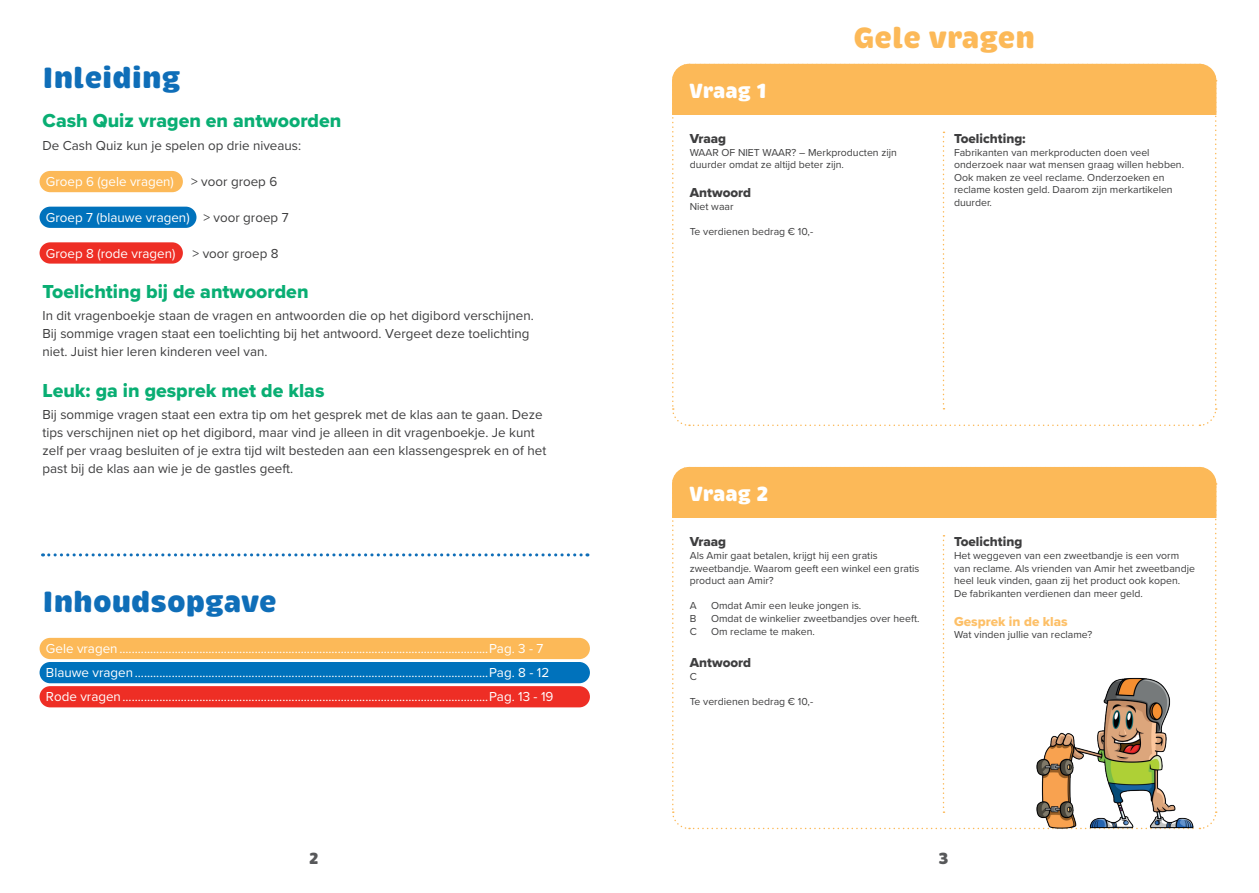
<style>
.page{position:relative;width:1259px;height:893px;background:#fff}
.page>*{position:absolute;margin:0;border:0;box-sizing:border-box;transform-origin:0 0}
.Kopje_20pt{font:900 30px "Brevia";color:#0f6eb8}
.Kopje_20pt-2{font:900 30px "Brevia";color:#fcb958}
.Kopje_vraag{font:900 21px "Brevia";letter-spacing:-.005em;color:#fff}
.Subkopje{font:19.5px "Proxima Nova Extrabld";color:#09ae73}
.t1{font:900 16.5px "Brevia";color:#57585a}
.Inhoudsopgave{font:13.5px/18px "Proxima Nova";color:#3e3e3f}
.Inhoudsopgave-2{font:13.5px/24px "Proxima Nova";color:#fff}
.kopje_tekst{font:13.5px "Proxima Nova Extrabld";color:#3e3e3f}
.kopje_tekst-2{font:13.5px "Proxima Nova Extrabld";color:#fdc068}
.kleine_tekst{font:13.5px "Proxima Nova Extrabld";color:#3e3e3f}
.kleine_tekst-2{font:10.5px/12.6px "Proxima Nova";color:#3e3e3f}
.s1{color:#3e3e3f}
</style>
<div class="page">
<svg style="left:672px;top:63px;width:545px;height:363px"></svg>
<svg style="left:672px;top:466px;width:545px;height:364px"></svg>
<div style="left:40px;top:171px;width:143px;height:21px;background:#fcb958;border-radius:11px"></div>
<div style="left:40px;top:207px;width:156px;height:21px;background:#0072bc;border-radius:11px"></div>
<div style="left:40px;top:242px;width:143px;height:22px;background:#ee2e25;border-radius:11px"></div>
<div style="left:40px;top:638px;width:550px;height:21px;background:#fcb958;border-radius:11px"></div>
<div style="left:40px;top:662px;width:550px;height:21px;background:#0072bc;border-radius:11px"></div>
<div style="left:40px;top:686px;width:550px;height:21px;background:#ee2e25;border-radius:11px"></div>
<svg style="left:43px;top:553px;width:545px;height:3px"></svg>
<img style="left:1036px;top:630px;width:160px;height:200px">
<p class="Kopje_20pt" style="left:43px;top:59px;width:140px">Inleiding</p>
<p class="Subkopje" style="left:43px;top:106px;width:300px">Cash Quiz vragen en antwoorden</p>
<p class="Inhoudsopgave" style="left:43px;top:135px;width:260px">De Cash Quiz kun je spelen op drie niveaus:</p>
<p class="Inhoudsopgave-2" style="left:46px;top:168px;width:129px">Groep 6 (gele vragen)</p>
<p class="Inhoudsopgave" style="left:191px;top:171px;width:88px">&gt; voor groep 6</p>
<p class="Inhoudsopgave-2" style="left:46px;top:204px;width:244px">Groep 7 (blauwe vragen) <span class="s1">&gt; voor groep 7</span></p>
<p class="Inhoudsopgave-2" style="left:46px;top:240px;width:131px">Groep 8 (rode vragen)</p>
<p class="Inhoudsopgave" style="left:193px;top:243px;width:87px">&gt; voor groep 8</p>
<p class="Subkopje" style="left:43px;top:277px;width:267px">Toelichting bij de antwoorden</p>
<p class="Inhoudsopgave" style="left:43px;top:306px;width:493px">In dit vragenboekje staan de vragen en antwoorden die op het digibord verschijnen.<br>Bij sommige vragen staat een toelichting bij het antwoord. Vergeet deze toelichting niet. Juist hier leren kinderen veel van.</p>
<p class="Subkopje" style="left:43px;top:376px;width:283px">Leuk: ga in gesprek met de klas</p>
<p class="Inhoudsopgave" style="left:43px;top:405px;width:505px">Bij sommige vragen staat een extra tip om het gesprek met de klas aan te gaan. Deze tips verschijnen niet op het digibord, maar vind je alleen in dit vragenboekje. Je kunt zelf per vraag besluiten of je extra tijd wilt besteden aan een klassengesprek en of het past bij de klas aan wie je de gastles geeft.</p>
<p class="Kopje_20pt" style="left:43px;top:582px;width:235px">Inhoudsopgave</p>
<p class="Inhoudsopgave-2" style="left:46px;top:636px;width:505px">Gele vragen........................................................................................................................Pag. 3 - 7<br>Blauwe vragen...................................................................................................................Pag. 8 - 12</p>
<p class="Inhoudsopgave-2" style="left:46px;top:684px;width:509px">Rode vragen.......................................................................................................................Pag. 13 - 19</p>
<p class="Kopje_vraag" style="left:689px;top:77px;width:79px">Vraag 1</p>
<p class="Kopje_20pt-2" style="left:853px;top:19px;width:183px">Gele vragen</p>
<p class="kopje_tekst" style="left:690px;top:128px;width:38px">Vraag</p>
<p class="kleine_tekst-2" style="left:690px;top:145px;width:209px">WAAR OF NIET WAAR? – Merkproducten zijn duurder omdat ze altijd beter zijn.</p>
<p class="kopje_tekst" style="left:690px;top:182px;width:63px">Antwoord</p>
<p class="kleine_tekst-2" style="left:690px;top:199px;width:45px">Niet waar</p>
<p class="kleine_tekst-2" style="left:690px;top:225px;width:125px">Te verdienen bedrag € 10,-</p>
<p class="kopje_tekst" style="left:954px;top:128px;width:73px">Toelichting:</p>
<p class="kleine_tekst-2" style="left:954px;top:145px;width:232px">Fabrikanten van merkproducten doen veel onderzoek naar wat mensen graag willen hebben.<br>Ook maken ze veel reclame. Onderzoeken en reclame kosten geld. Daarom zijn merkartikelen duurder.</p>
<p class="Kopje_vraag" style="left:689px;top:480px;width:81px">Vraag 2</p>
<p class="kopje_tekst" style="left:690px;top:532px;width:38px">Vraag</p>
<p class="kleine_tekst-2" style="left:690px;top:549px;width:231px">Als Amir gaat betalen, krijgt hij een gratis zweetbandje. Waarom geeft een winkel een gratis product aan Amir?</p>
<p class="kleine_tekst-2" style="left:690px;top:599px;width:8px">A</p>
<p class="kleine_tekst-2" style="left:711px;top:599px;width:152px">Omdat Amir een leuke jongen is.</p>
<p class="kleine_tekst-2" style="left:690px;top:612px;width:8px">B</p>
<p class="kleine_tekst-2" style="left:711px;top:612px;width:210px">Omdat de winkelier zweetbandjes over heeft.</p>
<p class="kleine_tekst-2" style="left:690px;top:624px;width:9px">C</p>
<p class="kleine_tekst-2" style="left:711px;top:624px;width:105px">Om reclame te maken.</p>
<p class="kleine_tekst" style="left:690px;top:652px;width:63px">Antwoord</p>
<p class="kleine_tekst-2" style="left:690px;top:669px;width:9px">C</p>
<p class="kleine_tekst-2" style="left:690px;top:695px;width:125px">Te verdienen bedrag € 10,-</p>
<p class="kopje_tekst" style="left:954px;top:532px;width:70px">Toelichting</p>
<p class="kleine_tekst-2" style="left:954px;top:549px;width:242px">Het weggeven van een zweetbandje is een vorm van reclame. Als vrienden van Amir het zweetbandje heel leuk vinden, gaan zij het product ook kopen.<br>De fabrikanten verdienen dan meer geld.</p>
<p class="kopje_tekst-2" style="left:954px;top:611px;width:115px">Gesprek in de klas</p>
<p class="kleine_tekst-2" style="left:954px;top:628px;width:140px">Wat vinden jullie van reclame?</p>
<h3 class="t1" style="left:309px;top:848px;width:11px">2</h3>
<h3 class="t1" style="left:938px;top:848px;width:12px">3</h3>
</div>
